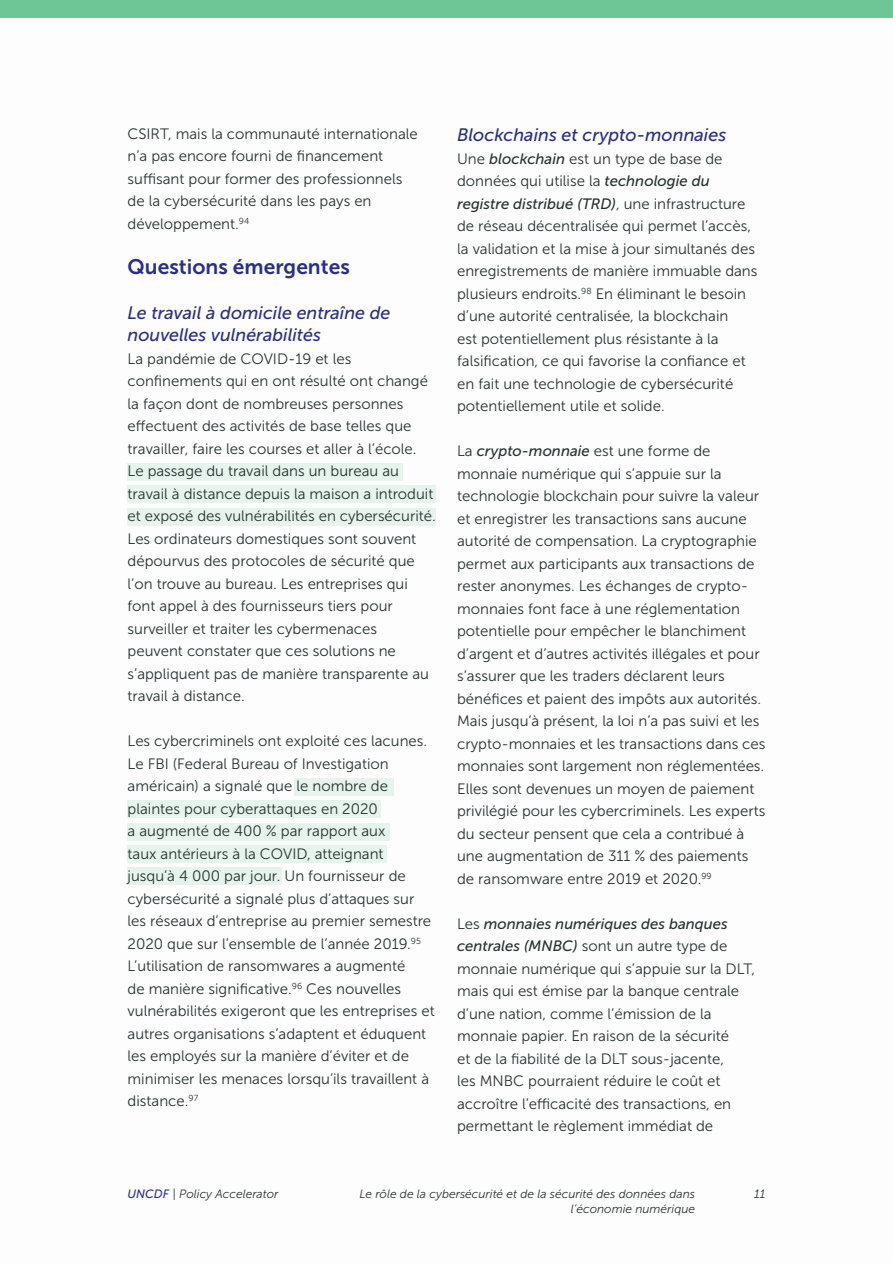
<style>
.page{position:relative;width:893px;height:1263px;background:#fbfbfa}
.page>*{position:absolute;margin:0;border:0;box-sizing:border-box;transform-origin:0 0}
.Body_Text{font:21px "Museo Sans 700";color:#2a2f87}
.Body_Text-2{font:italic 18px/22.5px "Museo Sans 500";color:#2a2f87}
.Body_Text-3{font:15px/22.5px "Museo Sans 300";color:#273231}
.t1{font:italic 12px/14.4px "Museo Sans 300";color:#273231;text-align:right}
.s1{font-family:"Museo Sans 500";font-style:italic}
.s2{font-family:"Museo Sans 500";color:#2a2f87}
</style>
<div class="page">
<div style="left:0;top:0;width:893px;height:18px;background:#6ec595"></div>
<div style="left:128px;top:463px;width:275px;height:18px;background:#e7f4ed"></div>
<div style="left:128px;top:486px;width:308px;height:17px;background:#e7f4ed"></div>
<div style="left:128px;top:508px;width:308px;height:18px;background:#e7f4ed"></div>
<div style="left:294px;top:778px;width:100px;height:18px;background:#e7f4ed"></div>
<div style="left:128px;top:800px;width:253px;height:18px;background:#e7f4ed"></div>
<div style="left:128px;top:823px;width:262px;height:17px;background:#e7f4ed"></div>
<div style="left:128px;top:845px;width:259px;height:18px;background:#e7f4ed"></div>
<div style="left:128px;top:867px;width:154px;height:18px;background:#e7f4ed"></div>
<p class="Body_Text-3" style="left:128px;top:123px;width:292px">CSIRT, mais la communauté internationale n’a pas encore fourni de financement suffisant pour former des professionnels de la cybersécurité dans les pays en développement.<sup>94</sup></p>
<p class="Body_Text" style="left:128px;top:255px;width:224px">Questions émergentes</p>
<p class="Body_Text-2" style="left:128px;top:301px;width:264px">Le travail à domicile entraîne de nouvelles vulnérabilités</p>
<p class="Body_Text-3" style="left:128px;top:348px;width:310px">La pandémie de COVID-19 et les confinements qui en ont résulté ont changé la façon dont de nombreuses personnes effectuent des activités de base telles que travailler, faire les courses et aller à l’école.<br>Le passage du travail dans un bureau au travail à distance depuis la maison a introduit et exposé des vulnérabilités en cybersécurité.<br>Les ordinateurs domestiques sont souvent dépourvus des protocoles de sécurité que l’on trouve au bureau. Les entreprises qui font appel à des fournisseurs tiers pour surveiller et traiter les cybermenaces peuvent constater que ces solutions ne s’appliquent pas de manière transparente au travail à distance.</p>
<p class="Body_Text-3" style="left:128px;top:730px;width:309px">Les cybercriminels ont exploité ces lacunes.<br>Le FBI (Federal Bureau of Investigation américain) a signalé que le nombre de plaintes pour cyberattaques en 2020<br>a augmenté de 400 % par rapport aux<br>taux antérieurs à la COVID, atteignant jusqu’à 4 000 par jour. Un fournisseur de cybersécurité a signalé plus d’attaques sur les réseaux d’entreprise au premier semestre 2020 que sur l’ensemble de l’année 2019.<sup>95<br></sup>L’utilisation de ransomwares a augmenté<br>de manière significative.<sup>96</sup> Ces nouvelles vulnérabilités exigeront que les entreprises et autres organisations s’adaptent et éduquent les employés sur la manière d’éviter et de minimiser les menaces lorsqu’ils travaillent à distance.<sup>97</sup></p>
<p class="Body_Text-2" style="left:457px;top:124px;width:271px">Blockchains et crypto-monnaies</p>
<p class="Body_Text-3" style="left:457px;top:147px;width:302px">Une <span class="s1">blockchain</span> est un type de base de données qui utilise la <span class="s1">technologie du registre distribué (TRD)</span>, une infrastructure de réseau décentralisée qui permet l’accès, la validation et la mise à jour simultanés des enregistrements de manière immuable dans plusieurs endroits.<sup>98</sup> En éliminant le besoin d’une autorité centralisée, la blockchain<br>est potentiellement plus résistante à la falsification, ce qui favorise la confiance et en fait une technologie de cybersécurité potentiellement utile et solide.</p>
<p class="Body_Text-3" style="left:457px;top:440px;width:310px">La <span class="s1">crypto-monnaie</span> est une forme de monnaie numérique qui s’appuie sur la technologie blockchain pour suivre la valeur et enregistrer les transactions sans aucune autorité de compensation. La cryptographie permet aux participants aux transactions de rester anonymes. Les échanges de crypto&shy;monnaies font face à une réglementation potentielle pour empêcher le blanchiment d’argent et d’autres activités illégales et pour s’assurer que les traders déclarent leurs bénéfices et paient des impôts aux autorités.<br>Mais jusqu’à présent, la loi n’a pas suivi et les crypto-monnaies et les transactions dans ces monnaies sont largement non réglementées.<br>Elles sont devenues un moyen de paiement privilégié pour les cybercriminels. Les experts du secteur pensent que cela a contribué à une augmentation de 311 % des paiements de ransomware entre 2019 et 2020.<sup>99</sup></p>
<p class="Body_Text-3" style="left:457px;top:912px;width:299px">Les <span class="s1">monnaies numériques des banques centrales (MNBC)</span> sont un autre type de monnaie numérique qui s’appuie sur la DLT, mais qui est émise par la banque centrale d’une nation, comme l’émission de la monnaie papier. En raison de la sécurité<br>et de la fiabilité de la DLT sous-jacente,<br>les MNBC pourraient réduire le coût et accroître l’efficacité des transactions, en permettant le règlement immédiat de</p>
<p class="t1" style="left:128px;top:1187px;width:152px"><span class="s2">UNCDF</span> | Policy Accelerator</p>
<p class="t1" style="left:754px;top:1187px;width:13px">11</p>
<p class="t1" style="left:359px;top:1187px;width:337px">Le rôle de la cybersécurité et de la sécurité des données dans l’économie numérique</p>
</div>
